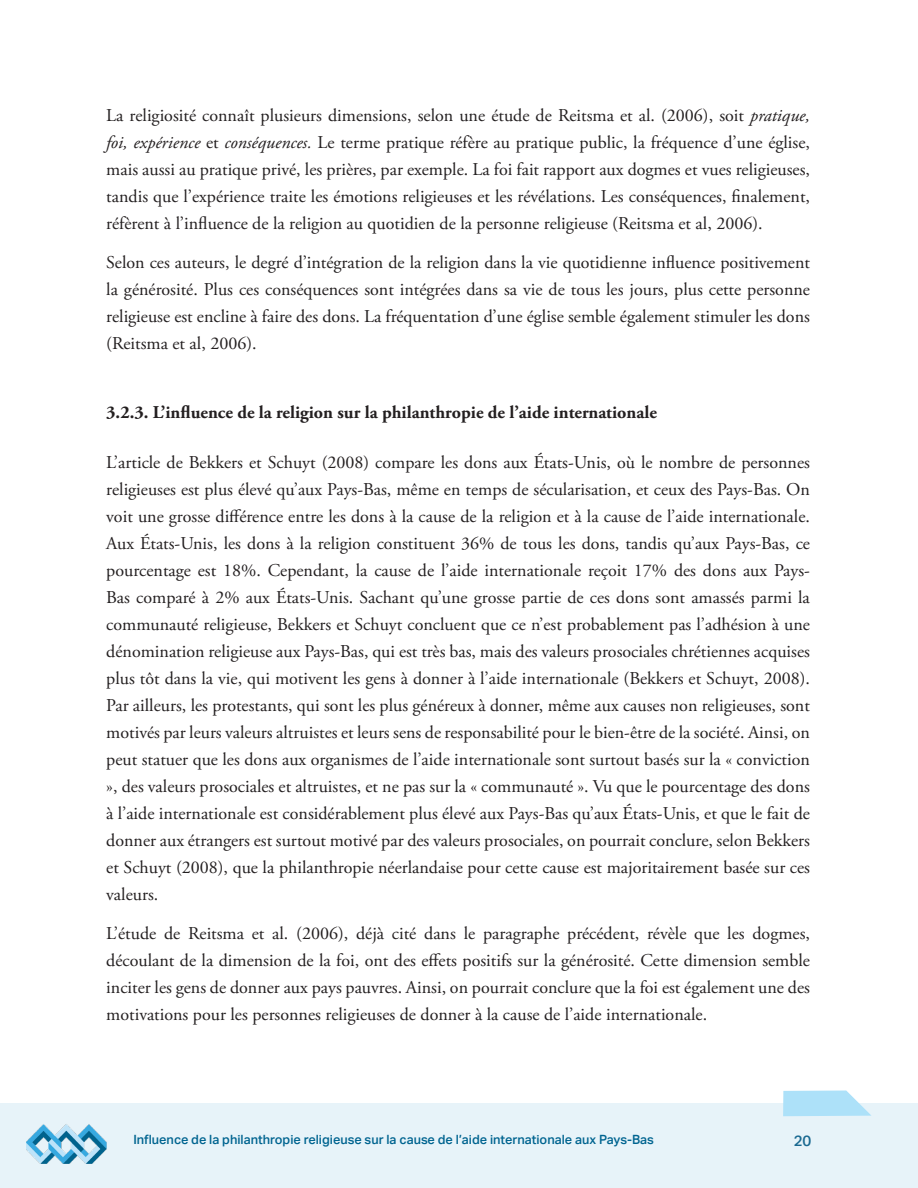
<style>
.page{position:relative;width:918px;height:1188px;background:#fff}
.page>*{position:absolute;margin:0;border:0;box-sizing:border-box;transform-origin:0 0}
.t1{font:18px/27px "Adobe Garamond Pro";color:#231f20;text-align:justify}
.Heading_3{font:700 18px "Adobe Garamond Pro";color:#231f20}
.t2{font:500 15px "Aktiv Grotesk";color:#196991}
.t3{font:500 12.75px "Aktiv Grotesk";color:#006490}
.s1{font-style:italic}
</style>
<div class="page">
<div style="left:0;top:1103px;width:918px;height:85px;background:#e7f3f9"></div>
<img style="left:26px;top:1124px;width:80px;height:40px">
<svg style="left:783px;top:1091px;width:88px;height:25px;background:#b7e4f9"></svg>
<p class="t1" style="left:106px;top:102px;width:705px">La religiosité connaît plusieurs dimensions, selon une étude de Reitsma et al. (2006), soit <span class="s1">pratique, foi, expérience</span> et <span class="s1">conséquences.</span> Le terme pratique réfère au pratique public, la fréquence d’une église, mais aussi au pratique privé, les prières, par exemple. La foi fait rapport aux dogmes et vues religieuses, tandis que l’expérience traite les émotions religieuses et les révélations. Les conséquences, finalement, réfèrent à l’influence de la religion au quotidien de la personne religieuse (Reitsma et al, 2006).</p>
<p class="t1" style="left:106px;top:249px;width:705px">Selon ces auteurs, le degré d’intégration de la religion dans la vie quotidienne influence positivement la générosité. Plus ces conséquences sont intégrées dans sa vie de tous les jours, plus cette personne religieuse est encline à faire des dons. La fréquentation d’une église semble également stimuler les dons (Reitsma et al, 2006).</p>
<p class="Heading_3" style="left:106px;top:402px;width:552px">3.2.3. L’influence de la religion sur la philanthropie de l’aide internationale</p>
<p class="t1" style="left:106px;top:449px;width:705px">L’article de Bekkers et Schuyt (2008) compare les dons aux États-Unis, où le nombre de personnes religieuses est plus élevé qu’aux Pays-Bas, même en temps de sécularisation, et ceux des Pays-Bas. On voit une grosse différence entre les dons à la cause de la religion et à la cause de l’aide internationale.<br>Aux États-Unis, les dons à la religion constituent 36% de tous les dons, tandis qu’aux Pays-Bas, ce pourcentage est 18%. Cependant, la cause de l’aide internationale reçoit 17% des dons aux Pays-Bas comparé à 2% aux États-Unis. Sachant qu’une grosse partie de ces dons sont amassés parmi la communauté religieuse, Bekkers et Schuyt concluent que ce n’est probablement pas l’adhésion à une dénomination religieuse aux Pays-Bas, qui est très bas, mais des valeurs prosociales chrétiennes acquises plus tôt dans la vie, qui motivent les gens à donner à l’aide internationale (Bekkers et Schuyt, 2008).<br>Par ailleurs, les protestants, qui sont les plus généreux à donner, même aux causes non religieuses, sont motivés par leurs valeurs altruistes et leurs sens de responsabilité pour le bien-être de la société. Ainsi, on peut statuer que les dons aux organismes de l’aide internationale sont surtout basés sur la « conviction », des valeurs prosociales et altruistes, et ne pas sur la « communauté ». Vu que le pourcentage des dons à l’aide internationale est considérablement plus élevé aux Pays-Bas qu’aux États-Unis, et que le fait de donner aux étrangers est surtout motivé par des valeurs prosociales, on pourrait conclure, selon Bekkers et Schuyt (2008), que la philanthropie néerlandaise pour cette cause est majoritairement basée sur ces valeurs.</p>
<p class="t1" style="left:106px;top:920px;width:705px">L’étude de Reitsma et al. (2006), déjà cité dans le paragraphe précédent, révèle que les dogmes, découlant de la dimension de la foi, ont des effets positifs sur la générosité. Cette dimension semble inciter les gens de donner aux pays pauvres. Ainsi, on pourrait conclure que la foi est également une des motivations pour les personnes religieuses de donner à la cause de l’aide internationale.</p>
<p class="t3" style="left:133px;top:1132px;width:522px">Influence de la philanthropie religieuse sur la cause de l’aide internationale aux Pays-Bas</p>
<p class="t2" style="left:794px;top:1132px;width:19px">20</p>
</div>
